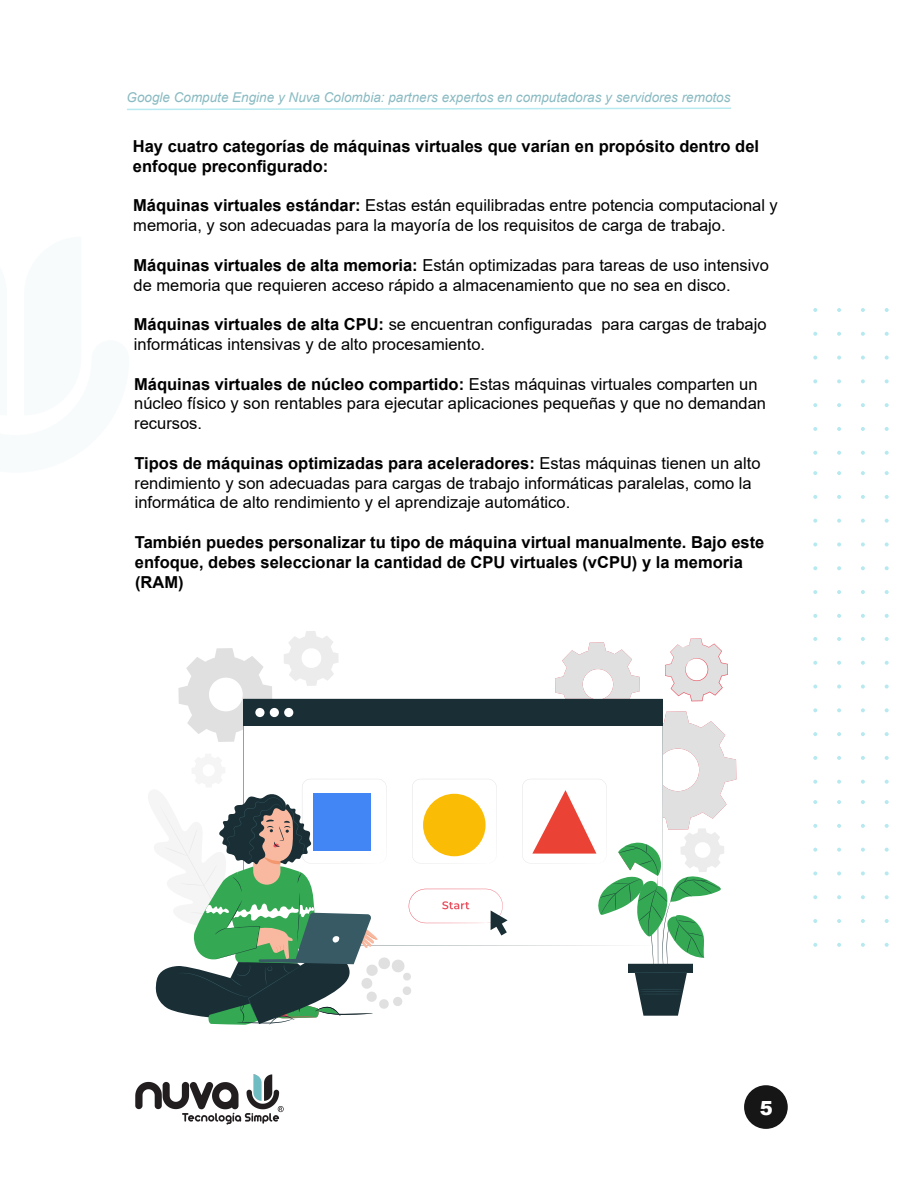
<style>
.page{position:relative;width:918px;height:1188px;background:#fff}
.page>*{position:absolute;margin:0;border:0;box-sizing:border-box;transform-origin:0 0}
.t1{font:900 19.5px "Arial";color:#fff}
.t2{font:16.5px/19.8px "Arial";color:#000}
.t3{font:700 16.5px/19.8px "Arial";color:#000}
.t4{font:italic 13.5px "Arial";color:#89bac1}
.s1{font-weight:700}
</style>
<div class="page">
<svg style="left:813px;top:451px;width:4px;height:4px"></svg>
<svg style="left:813px;top:427px;width:4px;height:4px"></svg>
<svg style="left:813px;top:403px;width:4px;height:4px"></svg>
<svg style="left:813px;top:379px;width:4px;height:4px"></svg>
<svg style="left:813px;top:356px;width:4px;height:4px"></svg>
<svg style="left:813px;top:332px;width:4px;height:4px"></svg>
<svg style="left:813px;top:308px;width:4px;height:4px"></svg>
<svg style="left:837px;top:451px;width:4px;height:4px"></svg>
<svg style="left:837px;top:427px;width:4px;height:4px"></svg>
<svg style="left:837px;top:403px;width:4px;height:4px"></svg>
<svg style="left:837px;top:379px;width:4px;height:4px"></svg>
<svg style="left:837px;top:356px;width:4px;height:4px"></svg>
<svg style="left:837px;top:332px;width:4px;height:4px"></svg>
<svg style="left:837px;top:308px;width:4px;height:4px"></svg>
<svg style="left:861px;top:451px;width:4px;height:4px"></svg>
<svg style="left:861px;top:427px;width:4px;height:4px"></svg>
<svg style="left:861px;top:403px;width:4px;height:4px"></svg>
<svg style="left:861px;top:379px;width:4px;height:4px"></svg>
<svg style="left:861px;top:356px;width:4px;height:4px"></svg>
<svg style="left:861px;top:332px;width:4px;height:4px"></svg>
<svg style="left:861px;top:308px;width:4px;height:4px"></svg>
<svg style="left:885px;top:451px;width:4px;height:4px"></svg>
<svg style="left:885px;top:427px;width:4px;height:4px"></svg>
<svg style="left:885px;top:403px;width:4px;height:4px"></svg>
<svg style="left:885px;top:379px;width:4px;height:4px"></svg>
<svg style="left:885px;top:356px;width:4px;height:4px"></svg>
<svg style="left:885px;top:332px;width:4px;height:4px"></svg>
<svg style="left:885px;top:308px;width:4px;height:4px"></svg>
<svg style="left:813px;top:614px;width:4px;height:4px"></svg>
<svg style="left:813px;top:590px;width:4px;height:4px"></svg>
<svg style="left:813px;top:566px;width:4px;height:4px"></svg>
<svg style="left:813px;top:542px;width:4px;height:4px"></svg>
<svg style="left:813px;top:519px;width:4px;height:4px"></svg>
<svg style="left:813px;top:495px;width:4px;height:4px"></svg>
<svg style="left:813px;top:471px;width:4px;height:4px"></svg>
<svg style="left:837px;top:614px;width:4px;height:4px"></svg>
<svg style="left:837px;top:590px;width:4px;height:4px"></svg>
<svg style="left:837px;top:566px;width:4px;height:4px"></svg>
<svg style="left:837px;top:542px;width:4px;height:4px"></svg>
<svg style="left:837px;top:519px;width:4px;height:4px"></svg>
<svg style="left:837px;top:495px;width:4px;height:4px"></svg>
<svg style="left:837px;top:471px;width:4px;height:4px"></svg>
<svg style="left:861px;top:614px;width:4px;height:4px"></svg>
<svg style="left:861px;top:590px;width:4px;height:4px"></svg>
<svg style="left:861px;top:566px;width:4px;height:4px"></svg>
<svg style="left:861px;top:542px;width:4px;height:4px"></svg>
<svg style="left:861px;top:519px;width:4px;height:4px"></svg>
<svg style="left:861px;top:495px;width:4px;height:4px"></svg>
<svg style="left:861px;top:471px;width:4px;height:4px"></svg>
<svg style="left:885px;top:614px;width:4px;height:4px"></svg>
<svg style="left:885px;top:590px;width:4px;height:4px"></svg>
<svg style="left:885px;top:566px;width:4px;height:4px"></svg>
<svg style="left:885px;top:542px;width:4px;height:4px"></svg>
<svg style="left:885px;top:519px;width:4px;height:4px"></svg>
<svg style="left:885px;top:495px;width:4px;height:4px"></svg>
<svg style="left:885px;top:471px;width:4px;height:4px"></svg>
<svg style="left:813px;top:780px;width:4px;height:4px"></svg>
<svg style="left:813px;top:756px;width:4px;height:4px"></svg>
<svg style="left:813px;top:732px;width:4px;height:4px"></svg>
<svg style="left:813px;top:708px;width:4px;height:4px"></svg>
<svg style="left:813px;top:685px;width:4px;height:4px"></svg>
<svg style="left:813px;top:661px;width:4px;height:4px"></svg>
<svg style="left:813px;top:637px;width:4px;height:4px"></svg>
<svg style="left:837px;top:780px;width:4px;height:4px"></svg>
<svg style="left:837px;top:756px;width:4px;height:4px"></svg>
<svg style="left:837px;top:732px;width:4px;height:4px"></svg>
<svg style="left:837px;top:708px;width:4px;height:4px"></svg>
<svg style="left:837px;top:685px;width:4px;height:4px"></svg>
<svg style="left:837px;top:661px;width:4px;height:4px"></svg>
<svg style="left:837px;top:637px;width:4px;height:4px"></svg>
<svg style="left:861px;top:780px;width:4px;height:4px"></svg>
<svg style="left:861px;top:756px;width:4px;height:4px"></svg>
<svg style="left:861px;top:732px;width:4px;height:4px"></svg>
<svg style="left:861px;top:708px;width:4px;height:4px"></svg>
<svg style="left:861px;top:685px;width:4px;height:4px"></svg>
<svg style="left:861px;top:661px;width:4px;height:4px"></svg>
<svg style="left:861px;top:637px;width:4px;height:4px"></svg>
<svg style="left:885px;top:780px;width:4px;height:4px"></svg>
<svg style="left:885px;top:756px;width:4px;height:4px"></svg>
<svg style="left:885px;top:732px;width:4px;height:4px"></svg>
<svg style="left:885px;top:708px;width:4px;height:4px"></svg>
<svg style="left:885px;top:685px;width:4px;height:4px"></svg>
<svg style="left:885px;top:661px;width:4px;height:4px"></svg>
<svg style="left:885px;top:637px;width:4px;height:4px"></svg>
<svg style="left:813px;top:943px;width:4px;height:4px"></svg>
<svg style="left:813px;top:919px;width:4px;height:4px"></svg>
<svg style="left:813px;top:895px;width:4px;height:4px"></svg>
<svg style="left:813px;top:871px;width:4px;height:4px"></svg>
<svg style="left:813px;top:848px;width:4px;height:4px"></svg>
<svg style="left:813px;top:824px;width:4px;height:4px"></svg>
<svg style="left:813px;top:800px;width:4px;height:4px"></svg>
<svg style="left:837px;top:943px;width:4px;height:4px"></svg>
<svg style="left:837px;top:919px;width:4px;height:4px"></svg>
<svg style="left:837px;top:895px;width:4px;height:4px"></svg>
<svg style="left:837px;top:871px;width:4px;height:4px"></svg>
<svg style="left:837px;top:848px;width:4px;height:4px"></svg>
<svg style="left:837px;top:824px;width:4px;height:4px"></svg>
<svg style="left:837px;top:800px;width:4px;height:4px"></svg>
<svg style="left:861px;top:943px;width:4px;height:4px"></svg>
<svg style="left:861px;top:919px;width:4px;height:4px"></svg>
<svg style="left:861px;top:895px;width:4px;height:4px"></svg>
<svg style="left:861px;top:871px;width:4px;height:4px"></svg>
<svg style="left:861px;top:848px;width:4px;height:4px"></svg>
<svg style="left:861px;top:824px;width:4px;height:4px"></svg>
<svg style="left:861px;top:800px;width:4px;height:4px"></svg>
<svg style="left:885px;top:943px;width:4px;height:4px"></svg>
<svg style="left:885px;top:919px;width:4px;height:4px"></svg>
<svg style="left:885px;top:895px;width:4px;height:4px"></svg>
<svg style="left:885px;top:871px;width:4px;height:4px"></svg>
<svg style="left:885px;top:848px;width:4px;height:4px"></svg>
<svg style="left:885px;top:824px;width:4px;height:4px"></svg>
<svg style="left:885px;top:800px;width:4px;height:4px"></svg>
<svg style="left:178px;top:648px;width:94px;height:94px"></svg>
<svg style="left:284px;top:631px;width:55px;height:55px"></svg>
<svg style="left:243px;top:699px;width:279px;height:55px"></svg>
<svg style="left:155px;top:754px;width:353px;height:271px"></svg>
<div style="left:313px;top:793px;width:58px;height:58px;background:#4285f4"></div>
<div style="left:423px;top:794px;width:63px;height:62px;background:#fbbc05;border-radius:50%"></div>
<svg style="left:522px;top:638px;width:214px;height:378px"></svg>
<svg style="left:127px;top:107px;width:604px;height:4px"></svg>
<div style="left:744px;top:1085px;width:44px;height:44px;background:#161616;border-radius:50%"></div>
<img style="left:135px;top:1075px;width:149px;height:49px">
<p class="t4" style="left:127px;top:88px;width:606px">Google Compute Engine y Nuva Colombia: partners expertos en computadoras y servidores remotos</p>
<p class="t3" style="left:133px;top:137px;width:628px">Hay cuatro categorías de máquinas virtuales que varían en propósito dentro del enfoque preconfigurado:</p>
<p class="t2" style="left:133px;top:196px;width:646px"><span class="s1">Máquinas virtuales estándar:</span> Estas están equilibradas entre potencia computacional y memoria, y son adecuadas para la mayoría de los requisitos de carga de trabajo.</p>
<p class="t2" style="left:133px;top:255px;width:637px"><span class="s1">Máquinas virtuales de alta memoria:</span> Están optimizadas para tareas de uso intensivo de memoria que requieren acceso rápido a almacenamiento que no sea en disco.</p>
<p class="t2" style="left:134px;top:314px;width:634px"><span class="s1">Máquinas virtuales de alta CPU:</span> se encuentran configuradas para cargas de trabajo informáticas intensivas y de alto procesamiento.</p>
<p class="t2" style="left:134px;top:374px;width:634px"><span class="s1">Máquinas virtuales de núcleo compartido:</span> Estas máquinas virtuales comparten un núcleo físico y son rentables para ejecutar aplicaciones pequeñas y que no demandan recursos.</p>
<p class="t2" style="left:134px;top:453px;width:628px"><span class="s1">Tipos de máquinas optimizadas para aceleradores:</span> Estas máquinas tienen un alto rendimiento y son adecuadas para cargas de trabajo informáticas paralelas, como la informática de alto rendimiento y el aprendizaje automático.</p>
<p class="t3" style="left:135px;top:533px;width:631px">También puedes personalizar tu tipo de máquina virtual manualmente. Bajo este enfoque, debes seleccionar la cantidad de CPU virtuales (vCPU) y la memoria (RAM)</p>
<p class="t1" style="left:760px;top:1094px;width:15px">5</p>
</div>
